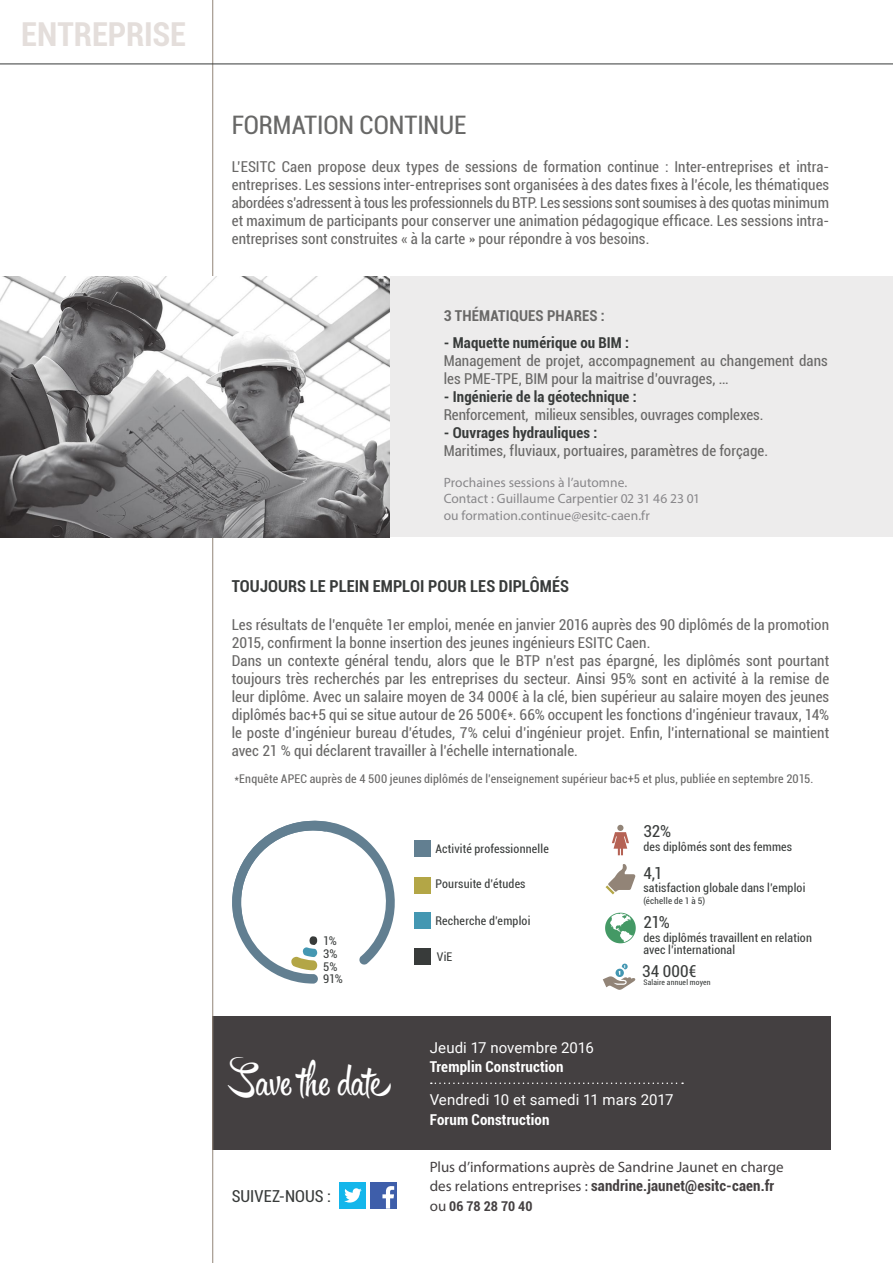
<style>
.page{position:relative;width:893px;height:1263px;background:#fff}
.page>*{position:absolute;margin:0;border:0;box-sizing:border-box;transform-origin:0 0}
.t1{font:39px "Hipster Script Pro";letter-spacing:.005em;color:#fff}
.t2{font:700 condensed 33px "Roboto";letter-spacing:-.005em;color:#e4dedb}
.t3{font:condensed 25.5px "Roboto";letter-spacing:-.005em;color:#686867}
.t4{font:700 condensed 16.5px "Roboto";letter-spacing:.005em;color:#383b3a}
.t5{font:condensed 16.5px "Roboto";letter-spacing:.005em;color:#3b3e3d}
.t6{font:condensed 16.5px "Roboto";color:#383b3a}
.t7{font:condensed 15px/18px "Roboto";letter-spacing:.005em;color:#696867}
.t8{font:700 condensed 15px "Roboto";letter-spacing:.01em;color:#383b3a}
.t9{font:700 condensed 15px "Roboto";letter-spacing:.01em;color:#444041}
.t10{font:15px "Myriad Pro";color:#444041}
.t11{font:15px "Roboto";letter-spacing:.005em;color:#fff}
.t12{font:700 condensed 15px "Roboto";letter-spacing:.01em;color:#fff}
.t13{font:700 condensed 15px "Roboto";letter-spacing:.01em;color:#696867}
.t14{font:13.5px/16.2px "Myriad Pro";letter-spacing:.005em;color:#88878a}
.t15{font:700 condensed 13.5px "Roboto";letter-spacing:.01em;color:#444041}
.t16{font:condensed 12px/12px "Roboto";letter-spacing:.015em;color:#3b3e3d}
.t17{font:condensed 12px "Roboto";letter-spacing:.015em;color:#696867}
.t18{font:condensed 9px "Roboto";letter-spacing:.025em;color:#3b3e3d}
.t19{font:condensed 7.65px "Roboto";letter-spacing:.025em;color:#3b3e3d}
.s1{font-family:"Myriad Pro";font-weight:400;font-stretch:normal}
.s2{font-family:"Myriad Pro";font-weight:400;font-stretch:normal;font-size:15px}
</style>
<div class="page">
<div style="left:0;top:276px;width:893px;height:261px;background:#edecec"></div>
<div style="left:212px;top:1016px;width:619px;height:134px;background:#444041"></div>
<hr style="left:212px;top:0;width:1px;height:1263px;background:#938578">
<hr style="left:0;top:64px;width:893px;height:1px;background:#383b3a">
<div style="left:371px;top:1182px;width:26px;height:27px;background:#3e5eaa"></div>
<svg style="left:382px;top:1186px;width:12px;height:23px"></svg>
<div style="left:340px;top:1182px;width:26px;height:26px;background:#14b6eb"></div>
<svg style="left:344px;top:1188px;width:18px;height:14px"></svg>
<svg style="left:232px;top:820px;width:163px;height:163px"></svg>
<div style="left:414px;top:840px;width:17px;height:17px;background:#627f91"></div>
<div style="left:414px;top:877px;width:17px;height:16px;background:#b3a646"></div>
<div style="left:414px;top:912px;width:17px;height:17px;background:#4497b2"></div>
<div style="left:414px;top:948px;width:17px;height:17px;background:#383b3a"></div>
<svg style="left:605px;top:913px;width:31px;height:30px"></svg>
<svg style="left:606px;top:864px;width:30px;height:30px"></svg>
<svg style="left:612px;top:825px;width:17px;height:30px"></svg>
<svg style="left:603px;top:964px;width:33px;height:26px"></svg>
<img style="left:0;top:276px;width:389px;height:261px">
<svg style="left:431px;top:1082px;width:252px;height:2px"></svg>
<h2 class="t2" style="left:21px;top:11px;width:166px">ENTREPRISE</h2>
<h3 class="t3" style="left:232px;top:107px;width:236px">FORMATION CONTINUE</h3>
<p class="t7" style="left:232px;top:157px;width:599px;text-align:justify">L’ESITC Caen propose deux types de sessions de formation continue : Inter-entreprises et intra&shy;entreprises. Les sessions inter-entreprises sont organisées à des dates fixes à l’école, les thématiques abordées s’adressent à tous les professionnels du BTP. Les sessions sont soumises à des quotas minimum et maximum de participants pour conserver une animation pédagogique efficace. Les sessions intra&shy;entreprises sont construites « à la carte » pour répondre à vos besoins.</p>
<p class="t13" style="left:444px;top:305px;width:163px">3 THÉMATIQUES PHARES :</p>
<p class="t8" style="left:444px;top:332px;width:187px">- Maquette numérique ou BIM :</p>
<p class="t7" style="left:444px;top:351px;width:386px">Management de projet, accompagnement au changement dans les PME-TPE, BIM pour la maitrise d’ouvrages, …</p>
<p class="t8" style="left:444px;top:386px;width:195px">- Ingénierie de la géotechnique :</p>
<p class="t7" style="left:444px;top:405px;width:321px">Renforcement, milieux sensibles, ouvrages complexes.</p>
<p class="t8" style="left:444px;top:422px;width:155px">- Ouvrages hydrauliques :</p>
<p class="t7" style="left:444px;top:441px;width:326px">Maritimes, fluviaux, portuaires, paramètres de forçage.</p>
<p class="t14" style="left:444px;top:474px;width:258px">Prochaines sessions à l’automne.<br>Contact : Guillaume Carpentier 02 31 46 23 01 ou formation.continue@esitc-caen.fr</p>
<p class="t4" style="left:232px;top:574px;width:339px">TOUJOURS LE PLEIN EMPLOI POUR LES DIPLÔMÉS</p>
<p class="t7" style="left:232px;top:615px;width:599px">Les résultats de l’enquête 1er emploi, menée en janvier 2016 auprès des 90 diplômés de la promotion 2015, confirment la bonne insertion des jeunes ingénieurs ESITC Caen.<br>Dans un contexte général tendu, alors que le BTP n’est pas épargné, les diplômés sont pourtant toujours très recherchés par les entreprises du secteur. Ainsi 95% sont en activité à la remise de leur diplôme. Avec un salaire moyen de 34 000€ à la clé, bien supérieur au salaire moyen des jeunes diplômés bac+5 qui se situe autour de 26 500€*. 66% occupent les fonctions d’ingénieur travaux, 14% le poste d’ingénieur bureau d’études, 7% celui d’ingénieur projet. Enfin, l’international se maintient avec 21 % qui déclarent travailler à l’échelle internationale.</p>
<p class="t17" style="left:234px;top:770px;width:580px">*Enquête APEC auprès de 4 500 jeunes diplômés de l’enseignement supérieur bac+5 et plus, publiée en septembre 2015.</p>
<p class="t16" style="left:323px;top:934px;width:15px">1%</p>
<p class="t16" style="left:323px;top:947px;width:16px">3%</p>
<p class="t16" style="left:323px;top:960px;width:16px">5%</p>
<p class="t16" style="left:323px;top:973px;width:21px">91%</p>
<h1 class="t1" style="left:232px;top:1058px;width:162px">Save the date</h1>
<p class="t6" style="left:232px;top:1184px;width:101px">SUIVEZ-NOUS :</p>
<p class="t16" style="left:435px;top:842px;width:115px">Activité professionnelle</p>
<p class="t16" style="left:435px;top:877px;width:92px">Poursuite d’études</p>
<p class="t16" style="left:435px;top:914px;width:97px">Recherche d’emploi</p>
<p class="t16" style="left:437px;top:950px;width:17px">ViE</p>
<p class="t5" style="left:643px;top:820px;width:29px">32%</p>
<p class="t16" style="left:643px;top:840px;width:150px">des diplômés sont des femmes</p>
<p class="t5" style="left:643px;top:862px;width:21px">4,1</p>
<p class="t16" style="left:643px;top:882px;width:164px">satisfaction globale dans l’emploi</p>
<p class="t18" style="left:643px;top:895px;width:63px">(échelle de 1 à 5)</p>
<p class="t5" style="left:643px;top:911px;width:28px">21%</p>
<p class="t16" style="left:643px;top:931px;width:170px">des diplômés travaillent en relation avec l’international</p>
<p class="t19" style="left:643px;top:977px;width:69px">Salaire annuel moyen</p>
<p class="t5" style="left:642px;top:960px;width:56px">34 000€</p>
<p class="t11" style="left:430px;top:1037px;width:166px">Jeudi 17 novembre 2016</p>
<p class="t12" style="left:430px;top:1056px;width:135px">Tremplin Construction</p>
<p class="t11" style="left:430px;top:1089px;width:245px">Vendredi 10 et samedi 11 mars 2017</p>
<p class="t12" style="left:430px;top:1109px;width:121px">Forum Construction</p>
<p class="t10" style="left:430px;top:1157px;width:355px">Plus d’informations auprès de Sandrine Jaunet en charge</p>
<p class="t9" style="left:430px;top:1175px;width:346px"><span class="s1">des relations entreprises :</span> sandrine.jaunet@esitc-caen.fr</p>
<p class="t15" style="left:430px;top:1196px;width:104px"><span class="s2">ou</span> 06 78 28 70 40</p>
</div>
